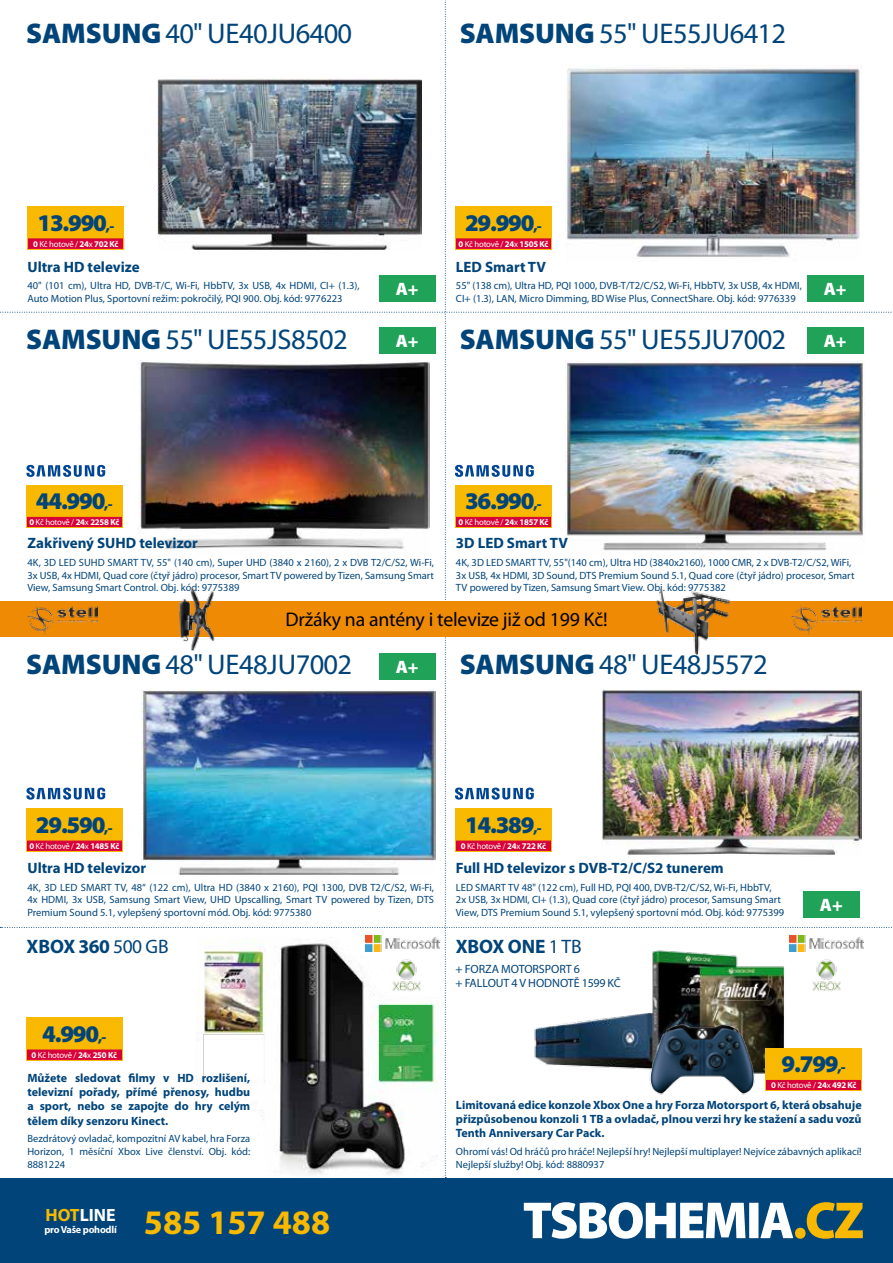
<style>
.page{position:relative;width:893px;height:1263px;background:#00447a}
.page>*{position:absolute;margin:0;border:0;box-sizing:border-box;transform-origin:0 0}
.t1{font:700 34.5px "Myriad Pro";color:#f8b900}
.t2{font:28.5px "Myriad Pro";letter-spacing:-.025em;color:#00447a}
.t3{font:900 24px "Myriad Pro";letter-spacing:-.05em;color:#00447a}
.t4{font:19.8px "Myriad Pro";letter-spacing:-.01em;color:#000}
.t5{font:700 19.5px "Myriad Pro";letter-spacing:-.005em;color:#00447a}
.t6{font:900 18px "Myriad Pro";color:#fff}
.t7{font:700 17.85px "Myriad Pro";color:#fff}
.t8{font:700 15px "Myriad Pro";color:#00447a}
.t9{font:700 12px/14.4px "Myriad Pro";color:#00447a;text-align:justify}
.t10{font:12px/14.4px "Myriad Pro";letter-spacing:-.005em;color:#00447a}
.t11{font:10.5px/12.6px "Myriad Pro";color:#00447a}
.t12{font:700 10.2px "Myriad Pro";letter-spacing:-.025em;color:#fff}
.t13{font:8.7px "Myriad Pro";letter-spacing:-.03em;color:#fff}
.s1{font-weight:900}
.s2{font-size:15px}
.s3{font-weight:700}
.s4{font-weight:400}
.s5{color:#f8b900}
</style>
<div class="page">
<svg style="left:524px;top:1202px;width:339px;height:37px"></svg>
<img style="left:0;top:0;width:893px;height:1178px">
<h2 class="t2" style="left:26px;top:16px;width:327px"><span class="s1">SAMSUNG</span> 40" UE40JU6400</h2>
<h2 class="t2" style="left:460px;top:16px;width:328px"><span class="s1">SAMSUNG</span> 55" UE55JU6412</h2>
<h3 class="t3" style="left:37px;top:206px;width:78px">13.990<span class="s2">,-</span></h3>
<p class="t13" style="left:33px;top:238px;width:87px"><span class="s3">0</span> Kč hotově / <span class="s3">24</span>x <span class="s3">702 Kč</span></p>
<h3 class="t3" style="left:465px;top:206px;width:78px">29.990<span class="s2">,-</span></h3>
<p class="t13" style="left:458px;top:238px;width:91px"><span class="s3">0</span> Kč hotově / <span class="s3">24</span>x <span class="s3">1505 Kč</span></p>
<h3 class="t8" style="left:27px;top:257px;width:114px">Ultra HD televize</h3>
<p class="t11" style="left:27px;top:279px;width:334px">40" (101 cm), Ultra HD, DVB-T/C, Wi-Fi, HbbTV, 3x USB, 4x HDMI, CI+ (1.3),<br>Auto Motion Plus, Sportovní režim: pokročilý, PQI 900. Obj. kód: 9776223</p>
<h2 class="t2" style="left:26px;top:322px;width:323px"><span class="s1">SAMSUNG</span> 55" UE55JS8502</h2>
<h3 class="t6" style="left:396px;top:277px;width:24px">A+</h3>
<h3 class="t6" style="left:396px;top:329px;width:24px">A+</h3>
<h3 class="t8" style="left:456px;top:257px;width:92px">LED Smart TV</h3>
<p class="t11" style="left:456px;top:279px;width:347px">55" (138 cm), Ultra HD, PQI 1000, DVB-T/T2/C/S2, Wi-Fi, HbbTV, 3x USB, 4x HDMI,<br>CI+ (1.3), LAN, Micro Dimming, BD Wise Plus, ConnectShare. Obj. kód: 9776339</p>
<h2 class="t2" style="left:460px;top:322px;width:328px"><span class="s1">SAMSUNG</span> 55" UE55JU7002</h2>
<h3 class="t6" style="left:824px;top:277px;width:24px">A+</h3>
<h3 class="t6" style="left:824px;top:329px;width:24px">A+</h3>
<h3 class="t3" style="left:36px;top:485px;width:78px">44.990<span class="s2">,-</span></h3>
<p class="t13" style="left:29px;top:517px;width:91px"><span class="s3">0</span> Kč hotově / <span class="s3">24</span>x <span class="s3">2258 Kč</span></p>
<h3 class="t8" style="left:27px;top:533px;width:172px">Zakřivený SUHD televizor</h3>
<p class="t11" style="left:27px;top:556px;width:408px;text-align:justify">4K, 3D LED SUHD SMART TV, 55" (140 cm), Super UHD (3840 x 2160), 2 x DVB T2/C/S2, Wi-Fi, 3x USB, 4x HDMI, Quad core (čtyř jádro) procesor, Smart TV powered by Tizen, Samsung Smart View, Samsung Smart Control. Obj. kód: 9775389</p>
<h3 class="t3" style="left:465px;top:485px;width:78px">36.990<span class="s2">,-</span></h3>
<p class="t13" style="left:458px;top:517px;width:91px"><span class="s3">0</span> Kč hotově / <span class="s3">24</span>x <span class="s3">1857 Kč</span></p>
<h3 class="t8" style="left:456px;top:533px;width:114px">3D LED Smart TV</h3>
<p class="t11" style="left:456px;top:556px;width:400px">4K, 3D LED SMART TV, 55"(140 cm), Ultra HD (3840x2160), 1000 CMR, 2 x DVB-T2/C/S2, WiFi,<br>3x USB, 4x HDMI, 3D Sound, DTS Premium Sound 5.1, Quad core (čtyř jádro) procesor, Smart<br>TV powered by Tizen, Samsung Smart View. Obj. kód: 9775382</p>
<h3 class="t4" style="left:285px;top:607px;width:324px">Držáky na antény i televize již od 199 Kč!</h3>
<h2 class="t2" style="left:26px;top:647px;width:327px"><span class="s1">SAMSUNG</span> 48" UE48JU7002</h2>
<h3 class="t6" style="left:396px;top:655px;width:24px">A+</h3>
<h2 class="t2" style="left:460px;top:647px;width:309px"><span class="s1">SAMSUNG</span> 48" UE48J5572</h2>
<h3 class="t3" style="left:36px;top:808px;width:78px">29.590<span class="s2">,-</span></h3>
<p class="t13" style="left:29px;top:841px;width:91px"><span class="s3">0</span> Kč hotově / <span class="s3">24</span>x <span class="s3">1485 Kč</span></p>
<h3 class="t8" style="left:27px;top:858px;width:120px">Ultra HD televizor</h3>
<p class="t11" style="left:27px;top:881px;width:408px;text-align:justify">4K, 3D LED SMART TV, 48“ (122 cm), Ultra HD (3840 x 2160), PQI 1300, DVB T2/C/S2, Wi-Fi, 4x HDMI, 3x USB, Samsung Smart View, UHD Upscalling, Smart TV powered by Tizen, DTS Premium Sound 5.1, vylepšený sportovní mód. Obj. kód: 9775380</p>
<h3 class="t5" style="left:27px;top:934px;width:143px">XBOX 360 <span class="s4">500 GB</span></h3>
<h3 class="t3" style="left:42px;top:1017px;width:66px">4.990<span class="s2">,-</span></h3>
<p class="t13" style="left:32px;top:1049px;width:87px"><span class="s3">0</span> Kč hotově / <span class="s3">24</span>x <span class="s3">250 Kč</span></p>
<p class="t9" style="left:27px;top:1070px;width:224px">Můžete sledovat filmy v HD rozlišení, televizní pořady, přímé přenosy, hudbu a sport, nebo se zapojte do hry celým tělem díky senzoru Kinect.</p>
<p class="t11" style="left:27px;top:1132px;width:224px;text-align:justify">Bezdrátový ovladač, kompozitní AV kabel, hra Forza Horizon, 1 měsíční Xbox Live členství. Obj. kód:<br>8881224</p>
<h3 class="t7" style="left:45px;top:1203px;width:72px"><span class="s5">HOT</span>LINE</h3>
<p class="t12" style="left:44px;top:1223px;width:74px">pro Vaše pohodlí</p>
<h1 class="t1" style="left:144px;top:1199px;width:188px">585 157 488</h1>
<h3 class="t3" style="left:465px;top:808px;width:78px">14.389<span class="s2">,-</span></h3>
<p class="t13" style="left:461px;top:841px;width:87px"><span class="s3">0</span> Kč hotově / <span class="s3">24</span>x <span class="s3">722 Kč</span></p>
<h3 class="t8" style="left:456px;top:858px;width:269px">Full HD televizor s DVB-T2/C/S2 tunerem</h3>
<p class="t11" style="left:456px;top:881px;width:330px">LED SMART TV 48" (122 cm), Full HD, PQI 400, DVB-T2/C/S2, Wi-Fi, HbbTV,<br>2x USB, 3x HDMI, CI+ (1.3), Quad core (čtyř jádro) procesor, Samsung Smart<br>View, DTS Premium Sound 5.1, vylepšený sportovní mód. Obj. kód: 9775399</p>
<h3 class="t5" style="left:456px;top:934px;width:127px">XBOX ONE <span class="s4">1 TB</span></h3>
<p class="t10" style="left:456px;top:961px;width:167px">+ FORZA MOTORSPORT 6<br>+ FALLOUT 4 V HODNOTĚ 1599 KČ</p>
<h3 class="t6" style="left:820px;top:893px;width:24px">A+</h3>
<h3 class="t3" style="left:782px;top:1048px;width:66px">9.799<span class="s2">,-</span></h3>
<p class="t13" style="left:771px;top:1080px;width:87px"><span class="s3">0</span> Kč hotově / <span class="s3">24</span>x <span class="s3">492 Kč</span></p>
<p class="t9" style="left:456px;top:1097px;width:407px">Limitovaná edice konzole Xbox One a hry Forza Motorsport 6, která obsahuje přizpůsobenou konzoli 1 TB a ovladač, plnou verzi hry ke stažení a sadu vozů Tenth Anniversary Car Pack.</p>
<p class="t11" style="left:456px;top:1145px;width:407px">Ohromí vás! Od hráčů pro hráče! Nejlepší hry! Nejlepší multiplayer! Nejvíce zábavných aplikací!<br>Nejlepší služby! Obj. kód: 8880937</p>
</div>
